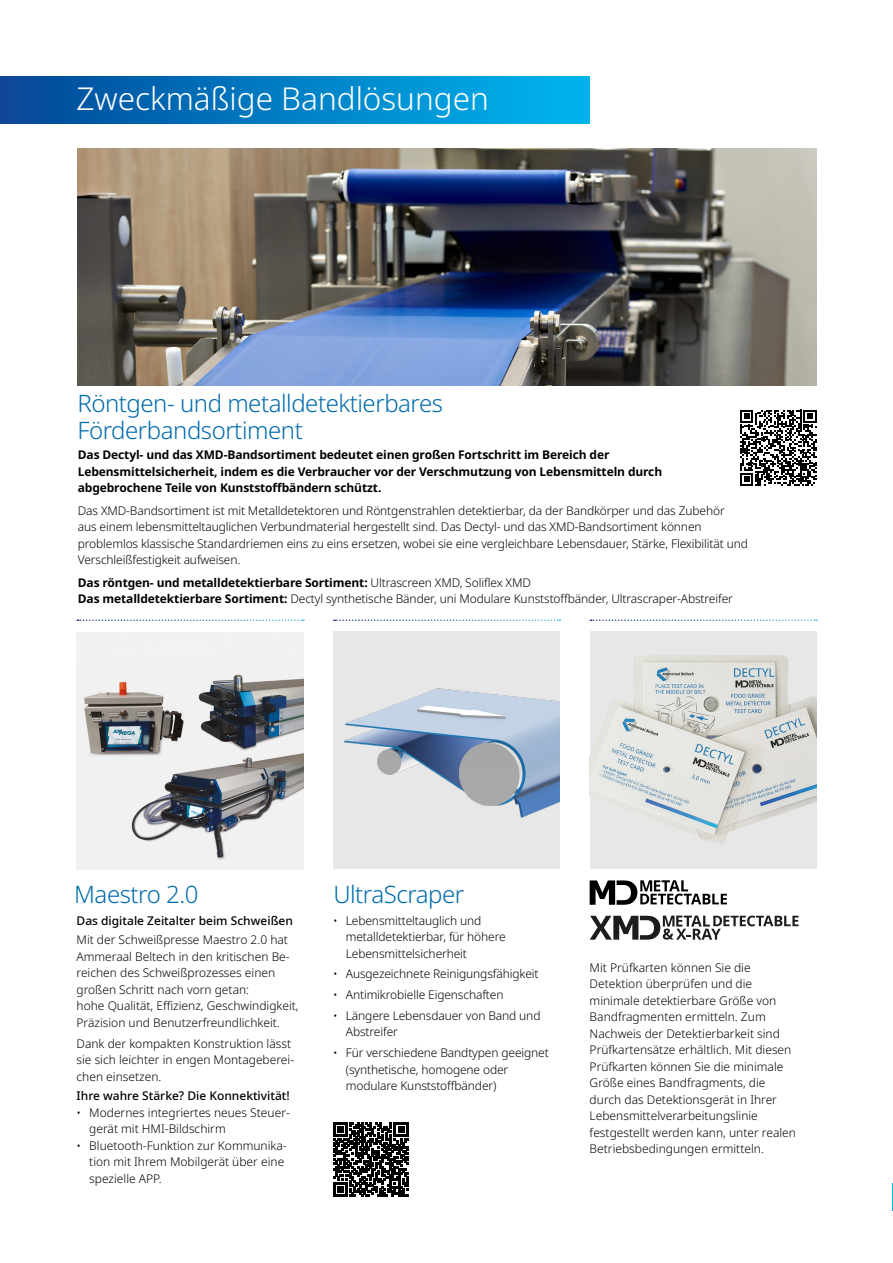
<style>
.page{position:relative;width:893px;height:1263px;background:#fff}
.page>*{position:absolute;margin:0;border:0;box-sizing:border-box;transform-origin:0 0}
.t1{font:300 31.5px "Noto Sans";color:#fff}
.t2{font:300 24px/27px "Noto Sans";letter-spacing:-.02em;color:#006bac}
.t3{font:300 12px/16.5px "Noto Sans";color:#000}
.t4{font:700 12px/16.5px "Noto Sans";letter-spacing:-.01em;color:#000}
.t5{font:500 12px "Noto Sans";color:#000}
.s1{font-weight:700}
</style>
<div class="page">
<div style="left:0;top:77px;width:590px;height:46px;background:linear-gradient(to right,#044798,#00b7f0)"></div>
<img style="left:78px;top:149px;width:738px;height:237px">
<svg style="left:590px;top:880px;width:137px;height:25px"></svg>
<svg style="left:590px;top:915px;width:208px;height:25px"></svg>
<svg style="left:892px;top:1183px;width:1px;height:28px"></svg>
<div style="left:590px;top:631px;width:226px;height:237px;background:#e7e7e7"></div>
<img style="left:590px;top:655px;width:226px;height:190px">
<div style="left:333px;top:631px;width:227px;height:237px;background:#e7e7e7"></div>
<img style="left:344px;top:688px;width:216px;height:130px">
<svg style="left:334px;top:619px;width:226px;height:2px"></svg>
<svg style="left:590px;top:619px;width:227px;height:2px"></svg>
<svg style="left:77px;top:619px;width:227px;height:2px"></svg>
<svg style="left:740px;top:410px;width:76px;height:76px"></svg>
<img style="left:77px;top:632px;width:226px;height:237px">
<svg style="left:333px;top:1122px;width:75px;height:75px"></svg>
<h1 class="t1" style="left:77px;top:77px;width:414px">Zweckmäßige Bandlösungen</h1>
<h2 class="t2" style="left:77px;top:390px;width:367px">Röntgen- und metalldetektierbares<br>Förderbandsortiment</h2>
<p class="t4" style="left:78px;top:447px;width:586px">Das Dectyl- und das XMD-Bandsortiment bedeutet einen großen Fortschritt im Bereich der<br>Lebensmittelsicherheit, indem es die Verbraucher vor der Verschmutzung von Lebensmitteln durch abgebrochene Teile von Kunststoffbändern schützt.</p>
<p class="t3" style="left:78px;top:502px;width:672px">Das XMD-Bandsortiment ist mit Metalldetektoren und Röntgenstrahlen detektierbar, da der Bandkörper und das Zubehör<br>aus einem lebensmitteltauglichen Verbundmaterial hergestellt sind. Das Dectyl- und das XMD-Bandsortiment können problemlos klassische Standardriemen eins zu eins ersetzen, wobei sie eine vergleichbare Lebensdauer, Stärke, Flexibilität und Verschleißfestigkeit aufweisen.</p>
<p class="t3" style="left:78px;top:574px;width:657px"><span class="s1">Das röntgen- und metalldetektierbare Sortiment:</span> Ultrascreen XMD, Soliflex XMD<br><span class="s1">Das metalldetektierbare Sortiment:</span> Dectyl synthetische Bänder, uni Modulare Kunststoffbänder, Ultrascraper-Abstreifer</p>
<h2 class="t2" style="left:74px;top:882px;width:126px">Maestro 2.0</h2>
<p class="t5" style="left:77px;top:912px;width:218px">Das digitale Zeitalter beim Schweißen</p>
<p class="t3" style="left:77px;top:932px;width:224px">Mit der Schweißpresse Maestro 2.0 hat Ammeraal Beltech in den kritischen Be&shy;reichen des Schweißprozesses einen großen Schritt nach vorn getan:<br>hohe Qualität, Effizienz, Geschwindigkeit, Präzision und Benutzerfreundlichkeit.</p>
<p class="t3" style="left:77px;top:1035px;width:219px">Dank der kompakten Konstruktion lässt sie sich leichter in engen Montageberei&shy;chen einsetzen.</p>
<p class="t5" style="left:77px;top:1087px;width:215px">Ihre wahre Stärke? Die Konnektivität!</p>
<p class="t3" style="left:89px;top:1104px;width:202px;text-indent:-13px">• Modernes integriertes neues Steuer&shy;gerät mit HMI-Bildschirm</p>
<p class="t3" style="left:89px;top:1137px;width:199px;text-indent:-13px">• Bluetooth-Funktion zur Kommunika&shy;tion mit Ihrem Mobilgerät über eine spezielle APP.</p>
<h2 class="t2" style="left:333px;top:882px;width:133px">UltraScraper</h2>
<p class="t3" style="left:346px;top:912px;width:161px;text-indent:-13px">• Lebensmitteltauglich und metalldetektierbar, für höhere<br>Lebensmittelsicherheit</p>
<p class="t3" style="left:333px;top:966px;width:207px">• Ausgezeichnete Reinigungsfähigkeit</p>
<p class="t3" style="left:333px;top:987px;width:172px">• Antimikrobielle Eigenschaften</p>
<p class="t3" style="left:346px;top:1007px;width:196px;text-indent:-13px">• Längere Lebensdauer von Band und<br>Abstreifer</p>
<p class="t3" style="left:346px;top:1045px;width:204px;text-indent:-13px">• Für verschiedene Bandtypen geeignet (synthetische, homogene oder modulare Kunststoffbänder)</p>
<p class="t3" style="left:590px;top:959px;width:208px">Mit Prüfkarten können Sie die Detektion überprüfen und die minimale detektierbare Größe von Bandfragmenten ermitteln. Zum Nachweis der Detektierbarkeit sind Prüfkartensätze erhältlich. Mit diesen Prüfkarten können Sie die minimale Größe eines Bandfragments, die durch das Detektionsgerät in Ihrer Lebensmittelverarbeitungslinie festgestellt werden kann, unter realen Betriebsbedingungen ermitteln.</p>
</div>
